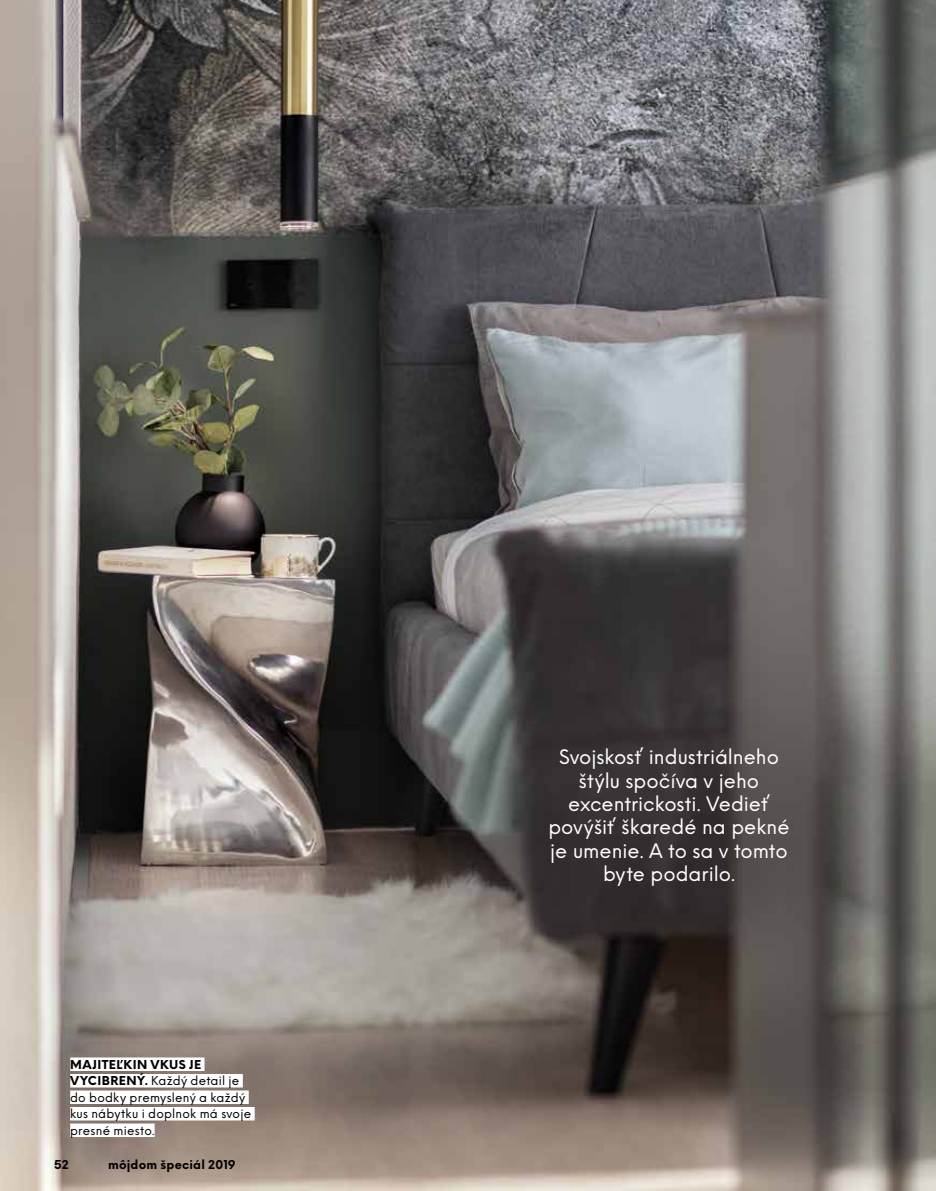
<style>
.page{position:relative;width:936px;height:1191px;background:#fff}
.page>*{position:absolute;margin:0;border:0;box-sizing:border-box;transform-origin:0 0}
.t1{font:19.5px/23.4px "Neue Einstellung";color:#fff;text-align:center}
.t2{font:12px/16.5px "Neue Einstellung";letter-spacing:.015em;color:#000}
.t3{font:800 12px "Neue Einstellung";letter-spacing:.04em;color:#000}
.t4{font:700 12px "Neue Einstellung";letter-spacing:.015em;color:#000}
.s1{font-weight:800}
</style>
<div class="page">
<img style="left:0;top:0;width:935px;height:1191px">
<div style="left:70px;top:1057px;width:134px;height:14px;background:#fff"></div>
<div style="left:70px;top:1074px;width:173px;height:13px;background:#fff"></div>
<div style="left:70px;top:1090px;width:179px;height:14px;background:#fff"></div>
<div style="left:70px;top:1107px;width:185px;height:13px;background:#fff"></div>
<div style="left:70px;top:1123px;width:85px;height:14px;background:#fff"></div>
<p class="t3" style="left:70px;top:1055px;width:100px">MAJITE ĽKIN VKUS</p>
<p class="t3" style="left:189px;top:1055px;width:12px">JE</p>
<p class="t3" style="left:70px;top:1072px;width:42px">VYCIBRENÝ</p>
<p class="t2" style="left:70px;top:1072px;width:183px;text-indent:75px"><span class="s1">.</span> Každý detail je do bodky premyslený a každý kus nábytku i doplnok má svoje presné miesto.</p>
<p class="t4" style="left:54px;top:1155px;width:16px">52</p>
<p class="t4" style="left:108px;top:1155px;width:129px">môjdom špeciál 2019</p>
<p class="t1" style="left:548px;top:745px;width:243px">Svojskosť industriálneho štýlu spočíva v jeho excentrickosti. Vedieť povýšiť škaredé na pekné je umenie. A to sa v tomto byte podarilo.</p>
</div>
